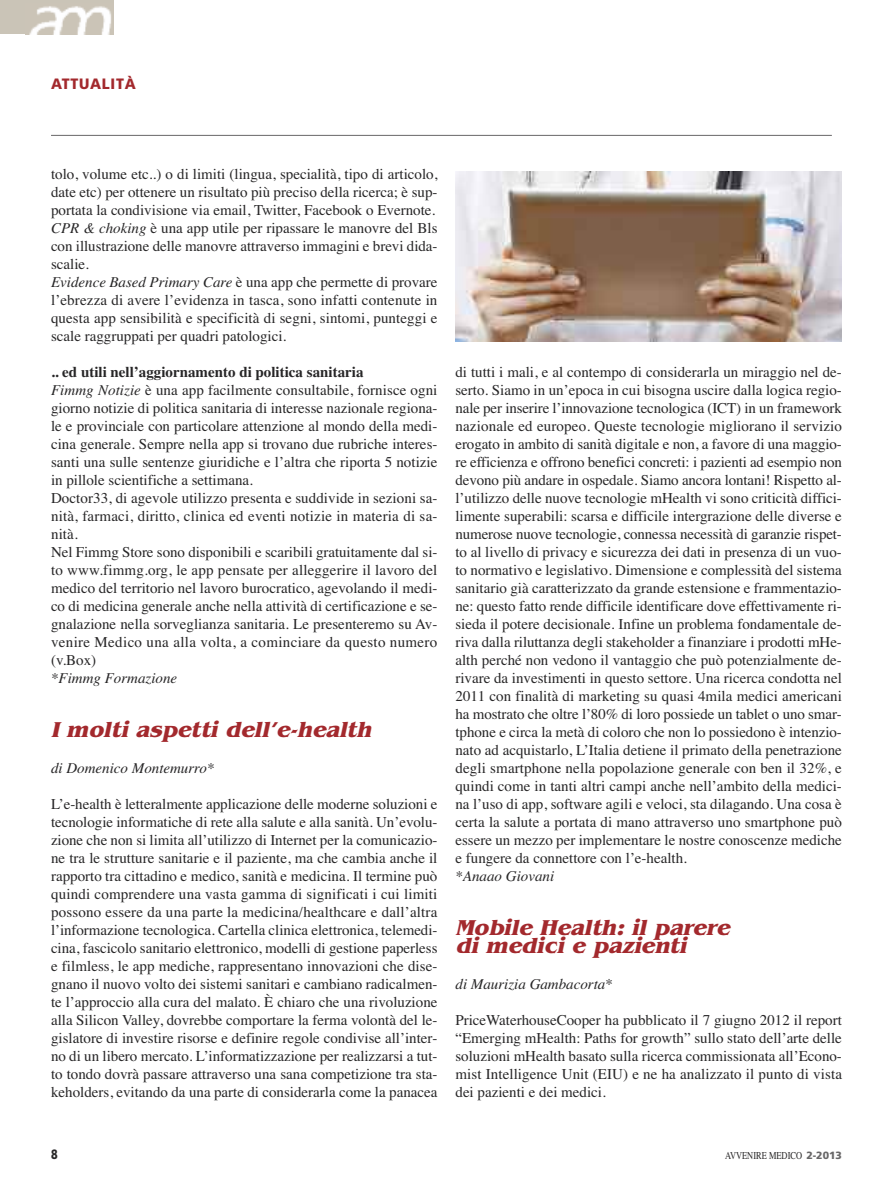
<style>
.page{position:relative;width:893px;height:1191px;background:#fff}
.page>*{position:absolute;margin:0;border:0;box-sizing:border-box;transform-origin:0 0}
.t1{font:italic 700 22.5px/18px "Benguiat";color:#a3292d}
.t2{font:15px/18px "Times";color:#272627;text-align:justify}
.t3{font:italic 15px "Times";color:#272627}
.t4{font:900 15px "Frutiger";letter-spacing:.05em;color:#a3292d;scale:.95 1}
.t5{font:900 13.5px "Frutiger";color:#272627;scale:.8 1}
.t6{font:10.5px "Times";color:#272627;scale:.8 1}
.s1{font-style:italic}
.s2{font-weight:700}
.s3{font-style:normal}
.s4{font-family:"Frutiger";font-weight:900;color:#686768}
</style>
<div class="page">
<div style="left:0;top:0;width:114px;height:34px;background:#cac4b7"></div>
<img style="left:29px;top:6px;width:83px;height:28px">
<hr style="left:51px;top:135px;width:781px;height:1px;background:#686768">
<img style="left:455px;top:172px;width:387px;height:170px">
<p class="t4" style="left:51px;top:77px;width:91px">ATTUALITÀ</p>
<p class="t2" style="left:51px;top:164px;width:388px;text-align:left">tolo, volume etc..) o di limiti (lingua, specialità, tipo di articolo, date etc) per ottenere un risultato più preciso della ricerca; è sup&shy;portata la condivisione via email, Twitter, Facebook o Evernote.<br><span class="s1">CPR &amp; choking</span> è una app utile per ripassare le manovre del Bls con illustrazione delle manovre attraverso immagini e brevi dida&shy;scalie.<br><span class="s1">Evidence Based Primary Care</span> è una app che permette di provare l’ebrezza di avere l’evidenza in tasca, sono infatti contenute in questa app sensibilità e specificità di segni, sintomi, punteggi e scale raggruppati per quadri patologici.</p>
<p class="t2" style="left:51px;top:362px;width:388px;text-align:left"><span class="s2">.. ed utili nell’aggiornamento di politica sanitaria<br></span><span class="s1">Fimmg Notizie</span> è una app facilmente consultabile, fornisce ogni giorno notizie di politica sanitaria di interesse nazionale regiona&shy;le e provinciale con particolare attenzione al mondo della medi&shy;cina generale. Sempre nella app si trovano due rubriche interes&shy;santi una sulle sentenze giuridiche e l’altra che riporta 5 notizie in pillole scientifiche a settimana.<br>Doctor33, di agevole utilizzo presenta e suddivide in sezioni sa&shy;nità, farmaci, diritto, clinica ed eventi notizie in materia di sa&shy;nità.<br>Nel Fimmg Store sono disponibili e scaribili gratuitamente dal si&shy;to www.fimmg.org, le app pensate per alleggerire il lavoro del medico del territorio nel lavoro burocratico, agevolando il medi&shy;co di medicina generale anche nella attività di certificazione e se&shy;gnalazione nella sorveglianza sanitaria. Le presenteremo su Av&shy;venire Medico una alla volta, a cominciare da questo numero (v.Box)</p>
<p class="t3" style="left:51px;top:669px;width:128px">*Fimmg Formazione</p>
<h1 class="t1" style="left:51px;top:720px;width:325px">I molti aspetti dell’e-health</h1>
<p class="t3" style="left:51px;top:759px;width:165px">di Domenico Montemurro*</p>
<p class="t2" style="left:51px;top:794px;width:388px">L’e-health è letteralmente applicazione delle moderne soluzioni e tecnologie informatiche di rete alla salute e alla sanità. Un’evolu&shy;zione che non si limita all’utilizzo di Internet per la comunicazio&shy;ne tra le strutture sanitarie e il paziente, ma che cambia anche il rapporto tra cittadino e medico, sanità e medicina. Il termine può quindi comprendere una vasta gamma di significati i cui limiti possono essere da una parte la medicina/healthcare e dall’altra l’informazione tecnologica. Cartella clinica elettronica, telemedi&shy;cina, fascicolo sanitario elettronico, modelli di gestione paperless e filmless, le app mediche, rappresentano innovazioni che dise&shy;gnano il nuovo volto dei sistemi sanitari e cambiano radicalmen&shy;te l’approccio alla cura del malato. È chiaro che una rivoluzione alla Silicon Valley, dovrebbe comportare la ferma volontà del le&shy;gislatore di investire risorse e definire regole condivise all’inter&shy;no di un libero mercato. L’informatizzazione per realizzarsi a tut&shy;to tondo dovrà passare attraverso una sana competizione tra sta&shy;keholders, evitando da una parte di considerarla come la panacea</p>
<p class="t2" style="left:455px;top:362px;width:388px">di tutti i mali, e al contempo di considerarla un miraggio nel de&shy;serto. Siamo in un’epoca in cui bisogna uscire dalla logica regio&shy;nale per inserire l’innovazione tecnologica (ICT) in un framework nazionale ed europeo. Queste tecnologie migliorano il servizio erogato in ambito di sanità digitale e non, a favore di una maggio&shy;re efficienza e offrono benefici concreti: i pazienti ad esempio non devono più andare in ospedale. Siamo ancora lontani! Rispetto al&shy;l’utilizzo delle nuove tecnologie mHealth vi sono criticità diffici&shy;limente superabili: scarsa e difficile intergrazione delle diverse e numerose nuove tecnologie, connessa necessità di garanzie rispet&shy;to al livello di privacy e sicurezza dei dati in presenza di un vuo&shy;to normativo e legislativo. Dimensione e complessità del sistema sanitario già caratterizzato da grande estensione e frammentazio&shy;ne: questo fatto rende difficile identificare dove effettivamente ri&shy;sieda il potere decisionale. Infine un problema fondamentale de&shy;riva dalla riluttanza degli stakeholder a finanziare i prodotti mHe&shy;alth perché non vedono il vantaggio che può potenzialmente de&shy;rivare da investimenti in questo settore. Una ricerca condotta nel 2011 con finalità di marketing su quasi 4mila medici americani ha mostrato che oltre l’80% di loro possiede un tablet o uno smar&shy;tphone e circa la metà di coloro che non lo possiedono è intenzio&shy;nato ad acquistarlo, L’Italia detiene il primato della penetrazione degli smartphone nella popolazione generale con ben il 32%, e quindi come in tanti altri campi anche nell’ambito della medici&shy;na l’uso di app, software agili e veloci, sta dilagando. Una cosa è certa la salute a portata di mano attraverso uno smartphone può essere un mezzo per implementare le nostre conoscenze mediche e fungere da connettore con l’e-health.</p>
<p class="t3" style="left:455px;top:867px;width:100px">*Anaao Giovani</p>
<h1 class="t1" style="left:455px;top:918px;width:279px">Mobile Health: il parere di medici e pazienti</h1>
<p class="t3" style="left:455px;top:975px;width:159px">di Maurizia Gambacorta<span class="s3">*</span></p>
<p class="t2" style="left:455px;top:1010px;width:388px">PriceWaterhouseCooper ha pubblicato il 7 giugno 2012 il report “Emerging mHealth: Paths for growth” sullo stato dell’arte delle soluzioni mHealth basato sulla ricerca commissionata all’Econo&shy;mist Intelligence Unit (EIU) e ne ha analizzato il punto di vista dei pazienti e dei medici.</p>
<p class="t5" style="left:51px;top:1148px;width:10px">8</p>
<p class="t6" style="left:725px;top:1148px;width:148px">AVVENIRE MEDICO <span class="s4">2-2013</span></p>
</div>
